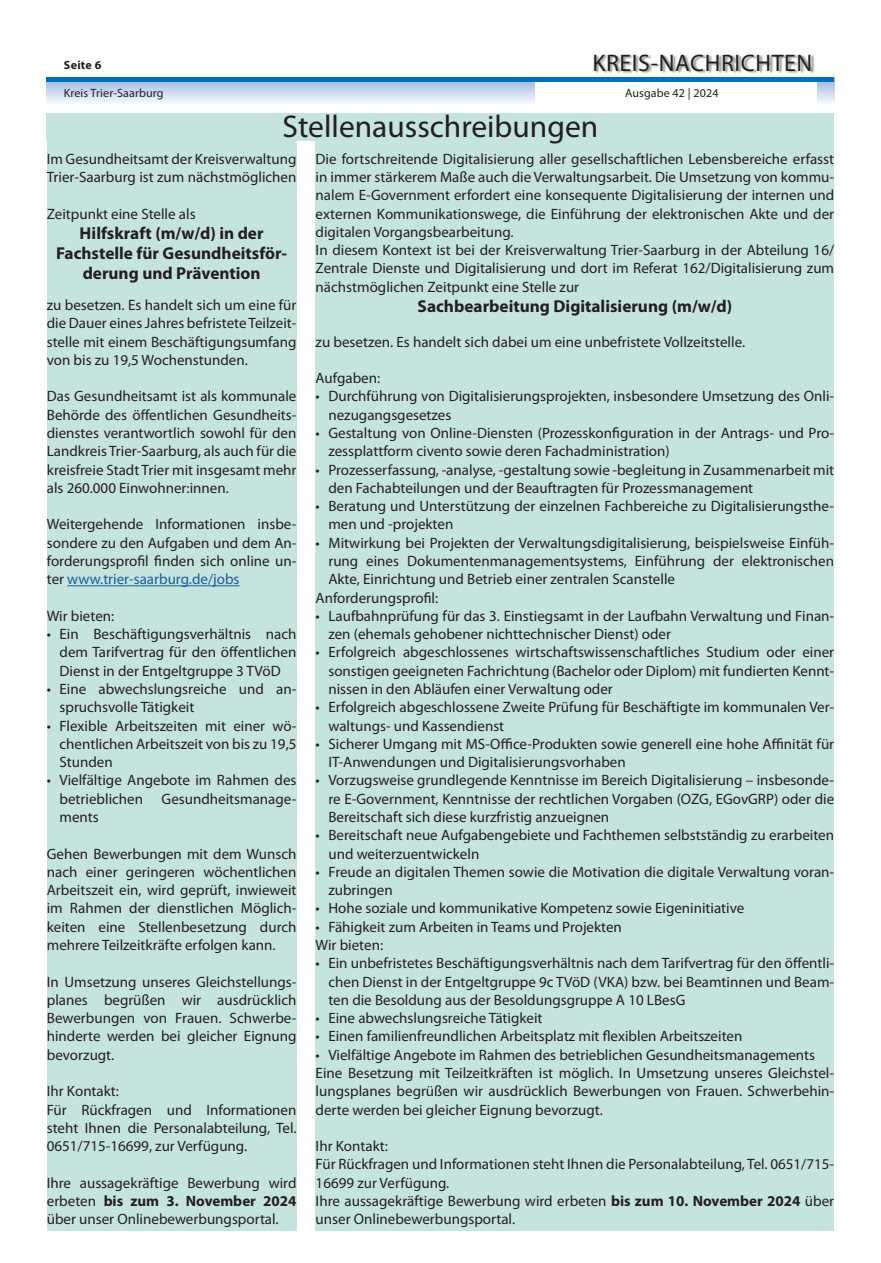
<style>
.page{position:relative;width:881px;height:1263px;background:#fff}
.page>*{position:absolute;margin:0;border:0;box-sizing:border-box;transform-origin:0 0}
.Headline{font:31.5px "Myriad Pro";color:#231f20}
.t1{font:24px "Myriad Pro";letter-spacing:.025em;color:#231f20}
.Subline{font:700 17.25px/20.2px "Myriad Pro";color:#231f20;text-align:center}
.Fließtext{font:15px/18.3px "Myriad Pro";color:#231f20;text-align:justify}
.t2{font:12px "Myriad Pro";letter-spacing:.01em;color:#231f20}
.t3{font:700 12px "Myriad Pro";letter-spacing:.025em;color:#231f20}
.s1{color:#175d9e}
.s2{font-weight:700}
</style>
<div class="page">
<svg style="left:47px;top:82px;width:786px;height:21px;background:#cedbef"></svg>
<div style="left:535px;top:0;width:281px;height:113px;background:#fff"></div>
<div style="left:594px;top:54px;width:220px;height:20px;background:#231f20;opacity:.5"></div>
<hr style="left:47px;top:78px;width:786px;height:4px;background:#0072bc">
<div style="left:315px;top:141px;width:518px;height:1090px;background:#c6e4de"></div>
<div style="left:47px;top:141px;width:249px;height:1090px;background:#c6e4de"></div>
<hr style="left:67px;top:585px;width:172px;height:1px;background:#175d9e">
<div style="left:47px;top:113px;width:786px;height:28px;background:#c6e4de"></div>
<p class="t3" style="left:64px;top:57px;width:39px">Seite 6</p>
<h2 class="t1" style="left:592px;top:48px;width:221px">KREIS-NACHRICHTEN</h2>
<p class="t2" style="left:64px;top:86px;width:101px">Kreis Trier-Saarburg</p>
<p class="t2" style="left:625px;top:86px;width:95px">Ausgabe 42 | 2024</p>
<p class="Headline" style="left:282px;top:107px;width:317px">Stellenausschreibungen</p>
<p class="Fließtext" style="left:47px;top:149px;width:251px">Im Gesundheitsamt der Kreisverwaltung<br>Trier-Saarburg ist zum nächstmöglichen</p>
<p class="Fließtext" style="left:47px;top:204px;width:150px">Zeitpunkt eine Stelle als</p>
<p class="Subline" style="left:80px;top:222px;width:185px">Hilfskraft (m/w/d) in der</p>
<p class="Subline" style="left:56px;top:243px;width:232px">Fachstelle für Gesundheitsför&shy;derung und Prävention</p>
<p class="Fließtext" style="left:47px;top:296px;width:251px">zu besetzen. Es handelt sich um eine für die Dauer eines Jahres befristete Teilzeit&shy;stelle mit einem Beschäftigungsumfang von bis zu 19,5 Wochenstunden.</p>
<p class="Fließtext" style="left:47px;top:387px;width:251px">Das Gesundheitsamt ist als kommunale Behörde des öffentlichen Gesundheits&shy;dienstes verantwortlich sowohl für den Landkreis Trier-Saarburg, als auch für die kreisfreie Stadt Trier mit insgesamt mehr als 260.000 Einwohner:innen.</p>
<p class="Fließtext" style="left:47px;top:515px;width:251px">Weitergehende Informationen insbe&shy;sondere zu den Aufgaben und dem An&shy;forderungsprofil finden sich online un&shy;ter <span class="s1">www.trier-saarburg.de/jobs</span></p>
<p class="Fließtext" style="left:47px;top:606px;width:69px">Wir bieten:</p>
<p class="Fließtext" style="left:60px;top:625px;width:238px;text-indent:-13px">• Ein Beschäftigungsverhältnis nach dem Tarifvertrag für den öffentlichen Dienst in der Entgeltgruppe 3 TVöD</p>
<p class="Fließtext" style="left:60px;top:680px;width:238px;text-indent:-13px">• Eine abwechslungsreiche und an&shy;spruchsvolle Tätigkeit</p>
<p class="Fließtext" style="left:60px;top:716px;width:238px;text-indent:-13px">• Flexible Arbeitszeiten mit einer wö&shy;chentlichen Arbeitszeit von bis zu 19,5<br>Stunden</p>
<p class="Fließtext" style="left:60px;top:771px;width:238px;text-indent:-13px">• Vielfältige Angebote im Rahmen des betrieblichen Gesundheitsmanage&shy;ments</p>
<p class="Fließtext" style="left:47px;top:844px;width:251px">Gehen Bewerbungen mit dem Wunsch nach einer geringeren wöchentlichen Arbeitszeit ein, wird geprüft, inwieweit im Rahmen der dienstlichen Möglich&shy;keiten eine Stellenbesetzung durch mehrere Teilzeitkräfte erfolgen kann.</p>
<p class="Fließtext" style="left:47px;top:972px;width:251px">In Umsetzung unseres Gleichstellungs&shy;planes begrüßen wir ausdrücklich Bewerbungen von Frauen. Schwerbe&shy;hinderte werden bei gleicher Eignung bevorzugt.</p>
<p class="Fließtext" style="left:47px;top:1082px;width:74px">Ihr Kontakt:</p>
<p class="Fließtext" style="left:47px;top:1100px;width:251px">Für Rückfragen und Informationen steht Ihnen die Personalabteilung, Tel.<br>0651/715-16699, zur Verfügung.</p>
<p class="Fließtext" style="left:47px;top:1173px;width:251px">Ihre aussagekräftige Bewerbung wird erbeten <span class="s2">bis zum 3. November 2024 </span>über unser Onlinebewerbungsportal.</p>
<p class="Fließtext" style="left:315px;top:149px;width:520px">Die fortschreitende Digitalisierung aller gesellschaftlichen Lebensbereiche erfasst in immer stärkerem Maße auch die Verwaltungsarbeit. Die Umsetzung von kommu&shy;nalem E-Government erfordert eine konsequente Digitalisierung der internen und externen Kommunikationswege, die Einführung der elektronischen Akte und der digitalen Vorgangsbearbeitung.</p>
<p class="Fließtext" style="left:315px;top:241px;width:520px">In diesem Kontext ist bei der Kreisverwaltung Trier-Saarburg in der Abteilung 16/ Zentrale Dienste und Digitalisierung und dort im Referat 162/Digitalisierung zum nächstmöglichen Zeitpunkt eine Stelle zur</p>
<p class="Subline" style="left:417px;top:295px;width:316px">Sachbearbeitung Digitalisierung (m/w/d)</p>
<p class="Fließtext" style="left:315px;top:332px;width:431px">zu besetzen. Es handelt sich dabei um eine unbefristete Vollzeitstelle.</p>
<p class="Fließtext" style="left:315px;top:369px;width:66px">Aufgaben:</p>
<p class="Fließtext" style="left:328px;top:387px;width:507px;text-indent:-13px">• Durchführung von Digitalisierungsprojekten, insbesondere Umsetzung des Onli&shy;nezugangsgesetzes</p>
<p class="Fließtext" style="left:328px;top:424px;width:507px;text-indent:-13px">• Gestaltung von Online-Diensten (Prozesskonfiguration in der Antrags- und Pro&shy;zessplattform civento sowie deren Fachadministration)</p>
<p class="Fließtext" style="left:328px;top:460px;width:507px;text-indent:-13px">• Prozesserfassung, -analyse, -gestaltung sowie -begleitung in Zusammenarbeit mit den Fachabteilungen und der Beauftragten für Prozessmanagement</p>
<p class="Fließtext" style="left:328px;top:497px;width:507px;text-indent:-13px">• Beratung und Unterstützung der einzelnen Fachbereiche zu Digitalisierungsthe&shy;men und -projekten</p>
<p class="Fließtext" style="left:328px;top:533px;width:507px;text-indent:-13px">• Mitwirkung bei Projekten der Verwaltungsdigitalisierung, beispielsweise Einfüh&shy;rung eines Dokumentenmanagementsystems, Einführung der elektronischen Akte, Einrichtung und Betrieb einer zentralen Scanstelle</p>
<p class="Fließtext" style="left:315px;top:588px;width:124px">Anforderungsprofil:</p>
<p class="Fließtext" style="left:328px;top:606px;width:507px;text-indent:-13px">• Laufbahnprüfung für das 3. Einstiegsamt in der Laufbahn Verwaltung und Finan&shy;zen (ehemals gehobener nichttechnischer Dienst) oder</p>
<p class="Fließtext" style="left:328px;top:643px;width:507px;text-indent:-13px">• Erfolgreich abgeschlossenes wirtschaftswissenschaftliches Studium oder einer sonstigen geeigneten Fachrichtung (Bachelor oder Diplom) mit fundierten Kennt&shy;nissen in den Abläufen einer Verwaltung oder</p>
<p class="Fließtext" style="left:328px;top:698px;width:507px;text-indent:-13px">• Erfolgreich abgeschlossene Zweite Prüfung für Beschäftigte im kommunalen Ver&shy;waltungs- und Kassendienst</p>
<p class="Fließtext" style="left:328px;top:734px;width:507px;text-indent:-13px">• Sicherer Umgang mit MS-Office-Produkten sowie generell eine hohe Affinität für<br>IT-Anwendungen und Digitalisierungsvorhaben</p>
<p class="Fließtext" style="left:328px;top:771px;width:507px;text-indent:-13px">• Vorzugsweise grundlegende Kenntnisse im Bereich Digitalisierung – insbesonde&shy;re E-Government, Kenntnisse der rechtlichen Vorgaben (OZG, EGovGRP) oder die Bereitschaft sich diese kurzfristig anzueignen</p>
<p class="Fließtext" style="left:328px;top:826px;width:507px;text-indent:-13px">• Bereitschaft neue Aufgabengebiete und Fachthemen selbstständig zu erarbeiten und weiterzuentwickeln</p>
<p class="Fließtext" style="left:328px;top:862px;width:507px;text-indent:-13px">• Freude an digitalen Themen sowie die Motivation die digitale Verwaltung voran&shy;zubringen</p>
<p class="Fließtext" style="left:315px;top:899px;width:430px">• Hohe soziale und kommunikative Kompetenz sowie Eigeninitiative</p>
<p class="Fließtext" style="left:315px;top:917px;width:308px">• Fähigkeit zum Arbeiten in Teams und Projekten</p>
<p class="Fließtext" style="left:315px;top:935px;width:69px">Wir bieten:</p>
<p class="Fließtext" style="left:328px;top:954px;width:507px;text-indent:-13px">• Ein unbefristetes Beschäftigungsverhältnis nach dem Tarifvertrag für den öffentli&shy;chen Dienst in der Entgeltgruppe 9c TVöD (VKA) bzw. bei Beamtinnen und Beam&shy;ten die Besoldung aus der Besoldungsgruppe A 10 LBesG</p>
<p class="Fließtext" style="left:315px;top:1009px;width:228px">• Eine abwechslungsreiche Tätigkeit</p>
<p class="Fließtext" style="left:315px;top:1027px;width:428px">• Einen familienfreundlichen Arbeitsplatz mit flexiblen Arbeitszeiten</p>
<p class="Fließtext" style="left:315px;top:1045px;width:501px">• Vielfältige Angebote im Rahmen des betrieblichen Gesundheitsmanagements</p>
<p class="Fließtext" style="left:315px;top:1063px;width:520px">Eine Besetzung mit Teilzeitkräften ist möglich. In Umsetzung unseres Gleichstel&shy;lungsplanes begrüßen wir ausdrücklich Bewerbungen von Frauen. Schwerbehin&shy;derte werden bei gleicher Eignung bevorzugt.</p>
<p class="Fließtext" style="left:315px;top:1137px;width:74px">Ihr Kontakt:</p>
<p class="Fließtext" style="left:315px;top:1155px;width:520px">Für Rückfragen und Informationen steht Ihnen die Personalabteilung, Tel. 0651/715-<br>16699 zur Verfügung.</p>
<p class="Fließtext" style="left:315px;top:1191px;width:520px">Ihre aussagekräftige Bewerbung wird erbeten <span class="s2">bis zum 10. November 2024</span> über unser Onlinebewerbungsportal.</p>
</div>
